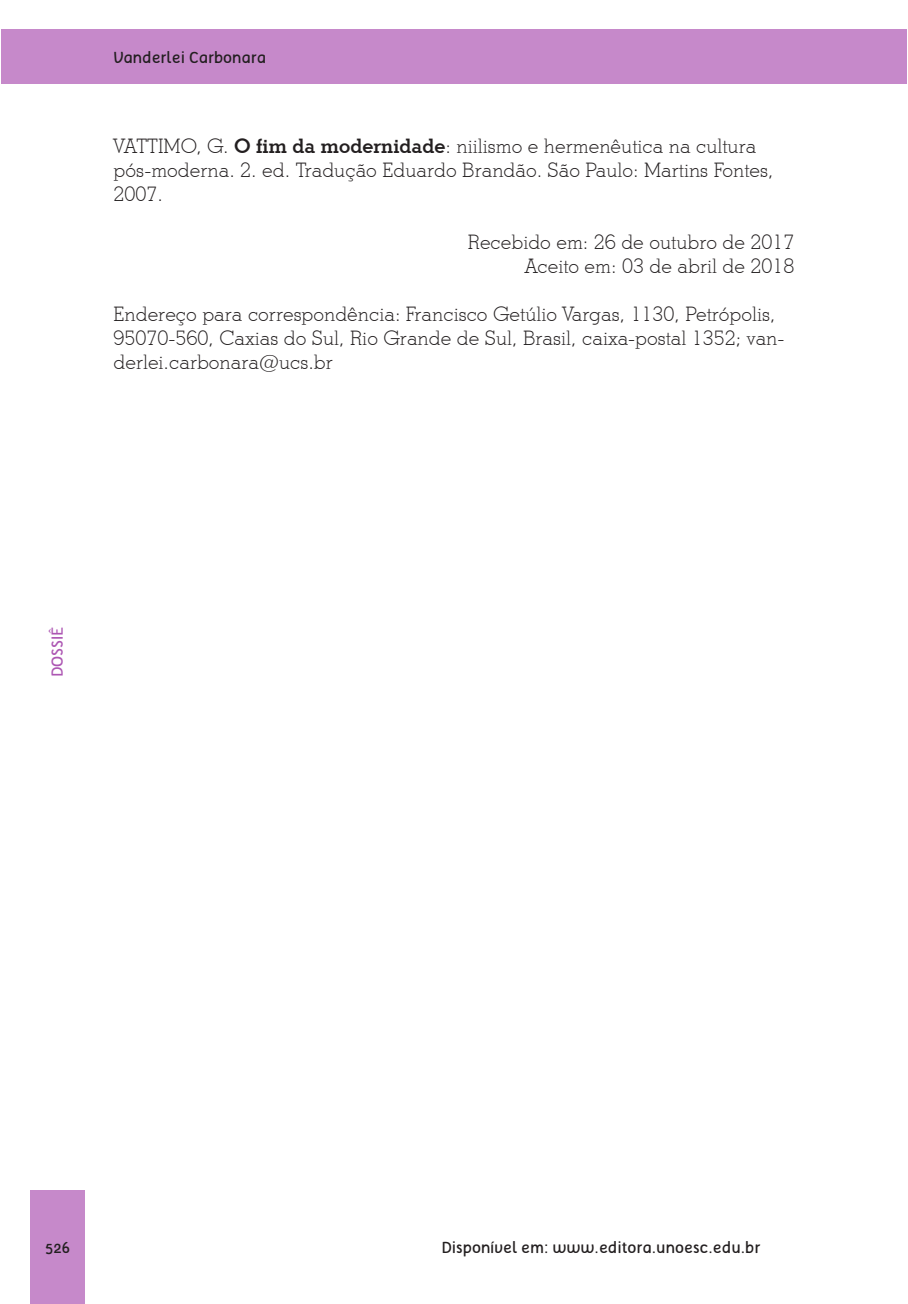
<style>
.page{position:relative;width:908px;height:1304px;background:#fff}
.page>*{position:absolute;margin:0;border:0;box-sizing:border-box;transform-origin:0 0}
.Referências{font:300 20px/24px "Stymie BT";color:#231f20}
.t1{font:16px "Tellural";color:#231f20}
.t2{font:16px "Tellural";color:#ad57b3}
.s1{font-weight:700}
</style>
<div class="page">
<div style="left:1px;top:29px;width:905px;height:55px;background:#c689ca"></div>
<div style="left:30px;top:1191px;width:55px;height:113px;background:#c689ca"></div>
<p class="t1" style="left:113px;top:48px;width:154px">Vanderlei Carbonara</p>
<p class="Referências" style="left:113px;top:133px;width:661px">VATTIMO, G. <span class="s1">O fim da modernidade</span>: niilismo e hermenêutica na cultura pós-moderna. 2. ed. Tradução Eduardo Brandão. São Paulo: Martins Fontes,<br>2007.</p>
<p class="Referências" style="left:467px;top:229px;width:328px">Recebido em: 26 de outubro de 2017</p>
<p class="Referências" style="left:525px;top:253px;width:270px">Aceito em: 03 de abril de 2018</p>
<p class="Referências" style="left:113px;top:301px;width:672px">Endereço para correspondência: Francisco Getúlio Vargas, 1130, Petrópolis,<br>95070-560, Caxias do Sul, Rio Grande de Sul, Brasil, caixa-postal 1352; van&shy;derlei.carbonara@ucs.br</p>
<p class="t2" style="left:48px;top:677px;width:52px;rotate:-90deg">DOSSIÊ</p>
<p class="t1" style="left:45px;top:1239px;width:26px">526</p>
<p class="t1" style="left:441px;top:1239px;width:320px">Disponível em: www.editora.unoesc.edu.br</p>
</div>
